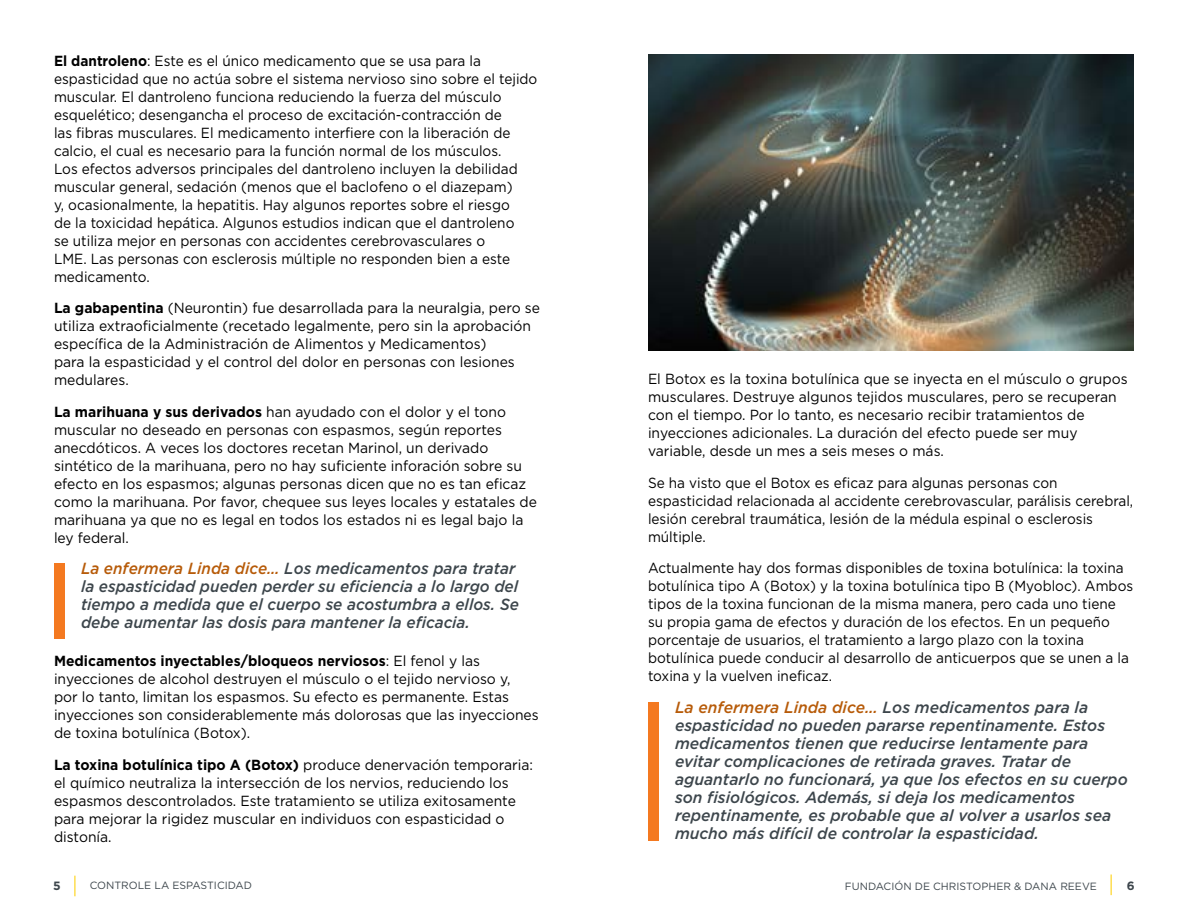
<style>
.page{position:relative;width:1188px;height:918px;background:#fff}
.page>*{position:absolute;margin:0;border:0;box-sizing:border-box;transform-origin:0 0}
.t1{font:italic 500 16.2px/18px "Gotham";color:#3d464c}
.t2{font:italic 500 16.2px/18px "Gotham";color:#3d464c;scale:.95 1}
.t3{font:14.7px/18px "Gotham";color:#000;scale:.95 1}
.t4{font:14.7px/18px "Gotham";color:#000;scale:.93 1}
.t5{font:700 12px "Gotham";color:#3d464c}
.t6{font:10.5px "Gotham";color:#3d464c}
.s1{font-weight:700}
.s2{color:#b75b09}
</style>
<div class="page">
<svg style="left:74px;top:876px;width:1px;height:20px"></svg>
<svg style="left:1111px;top:874px;width:1px;height:21px"></svg>
<div style="left:648px;top:702px;width:11px;height:138px;background:#f47920"></div>
<div style="left:54px;top:563px;width:11px;height:75px;background:#f47920"></div>
<img style="left:648px;top:54px;width:486px;height:297px">
<p class="t4" style="left:54px;top:51px;width:521px"><span class="s1">El dantroleno</span>: Este es el único medicamento que se usa para la espasticidad que no actúa sobre el sistema nervioso sino sobre el tejido muscular. El dantroleno funciona reduciendo la fuerza del músculo esquelético; desengancha el proceso de excitación-contracción de<br>las fibras musculares. El medicamento interfiere con la liberación de calcio, el cual es necesario para la función normal de los músculos.<br>Los efectos adversos principales del dantroleno incluyen la debilidad muscular general, sedación (menos que el baclofeno o el diazepam)<br>y, ocasionalmente, la hepatitis. Hay algunos reportes sobre el riesgo<br>de la toxicidad hepática. Algunos estudios indican que el dantroleno<br>se utiliza mejor en personas con accidentes cerebrovasculares o<br>LME. Las personas con esclerosis múltiple no responden bien a este medicamento.</p>
<p class="t3" style="left:54px;top:299px;width:513px"><span class="s1">La gabapentina</span> (Neurontin) fue desarrollada para la neuralgia, pero se utiliza extraoficialmente (recetado legalmente, pero sin la aprobación específica de la Administración de Alimentos y Medicamentos)<br>para la espasticidad y el control del dolor en personas con lesiones medulares.</p>
<p class="t3" style="left:54px;top:402px;width:510px"><span class="s1">La marihuana y sus derivados</span> han ayudado con el dolor y el tono muscular no deseado en personas con espasmos, según reportes anecdóticos. A veces los doctores recetan Marinol, un derivado sintético de la marihuana, pero no hay suficiente inforación sobre su efecto en los espasmos; algunas personas dicen que no es tan eficaz como la marihuana. Por favor, chequee sus leyes locales y estatales de marihuana ya que no es legal en todos los estados ni es legal bajo la ley federal.</p>
<p class="t2" style="left:81px;top:559px;width:463px"><span class="s2">La enfermera Linda dice…</span> Los medicamentos para tratar la espasticidad pueden perder su eficiencia a lo largo del tiempo a medida que el cuerpo se acostumbra a ellos. Se debe aumentar las dosis para mantener la eficacia.</p>
<p class="t3" style="left:54px;top:652px;width:512px"><span class="s1">Medicamentos inyectables/bloqueos nerviosos</span>: El fenol y las inyecciones de alcohol destruyen el músculo o el tejido nervioso y,<br>por lo tanto, limitan los espasmos. Su efecto es permanente. Estas inyecciones son considerablemente más dolorosas que las inyecciones de toxina botulínica (Botox).</p>
<p class="t3" style="left:54px;top:755px;width:506px"><span class="s1">La toxina botulínica tipo A (Botox)</span> produce denervación temporaria: el químico neutraliza la intersección de los nervios, reduciendo los espasmos descontrolados. Este tratamiento se utiliza exitosamente para mejorar la rigidez muscular en individuos con espasticidad o distonía.</p>
<p class="t3" style="left:648px;top:370px;width:506px">El Botox es la toxina botulínica que se inyecta en el músculo o grupos musculares. Destruye algunos tejidos musculares, pero se recuperan con el tiempo. Por lo tanto, es necesario recibir tratamientos de inyecciones adicionales. La duración del efecto puede ser muy variable, desde un mes a seis meses o más.</p>
<p class="t4" style="left:648px;top:473px;width:523px">Se ha visto que el Botox es eficaz para algunas personas con espasticidad relacionada al accidente cerebrovascular, parálisis cerebral, lesión cerebral traumática, lesión de la médula espinal o esclerosis múltiple.</p>
<p class="t4" style="left:648px;top:559px;width:523px">Actualmente hay dos formas disponibles de toxina botulínica: la toxina botulínica tipo A (Botox) y la toxina botulínica tipo B (Myobloc). Ambos tipos de la toxina funcionan de la misma manera, pero cada uno tiene su propia gama de efectos y duración de los efectos. En un pequeño porcentaje de usuarios, el tratamiento a largo plazo con la toxina botulínica puede conducir al desarrollo de anticuerpos que se unen a la toxina y la vuelven ineficaz.</p>
<p class="t1" style="left:675px;top:698px;width:454px"><span class="s2">La enfermera Linda dice…</span> Los medicamentos para la espasticidad no pueden pararse repentinamente. Estos medicamentos tienen que reducirse lentamente para evitar complicaciones de retirada graves. Tratar de aguantarlo no funcionará, ya que los efectos en su cuerpo son fisiológicos. Además, si deja los medicamentos repentinamente, es probable que al volver a usarlos sea mucho más difícil de controlar la espasticidad.</p>
<p class="t5" style="left:53px;top:878px;width:9px">5</p>
<p class="t6" style="left:90px;top:879px;width:164px">CONTROLE LA ESPASTICIDAD</p>
<p class="t6" style="left:845px;top:879px;width:254px">FUNDACIÓN DE CHRISTOPHER &amp; DANA REEVE</p>
<p class="t5" style="left:1127px;top:877px;width:9px">6</p>
</div>
